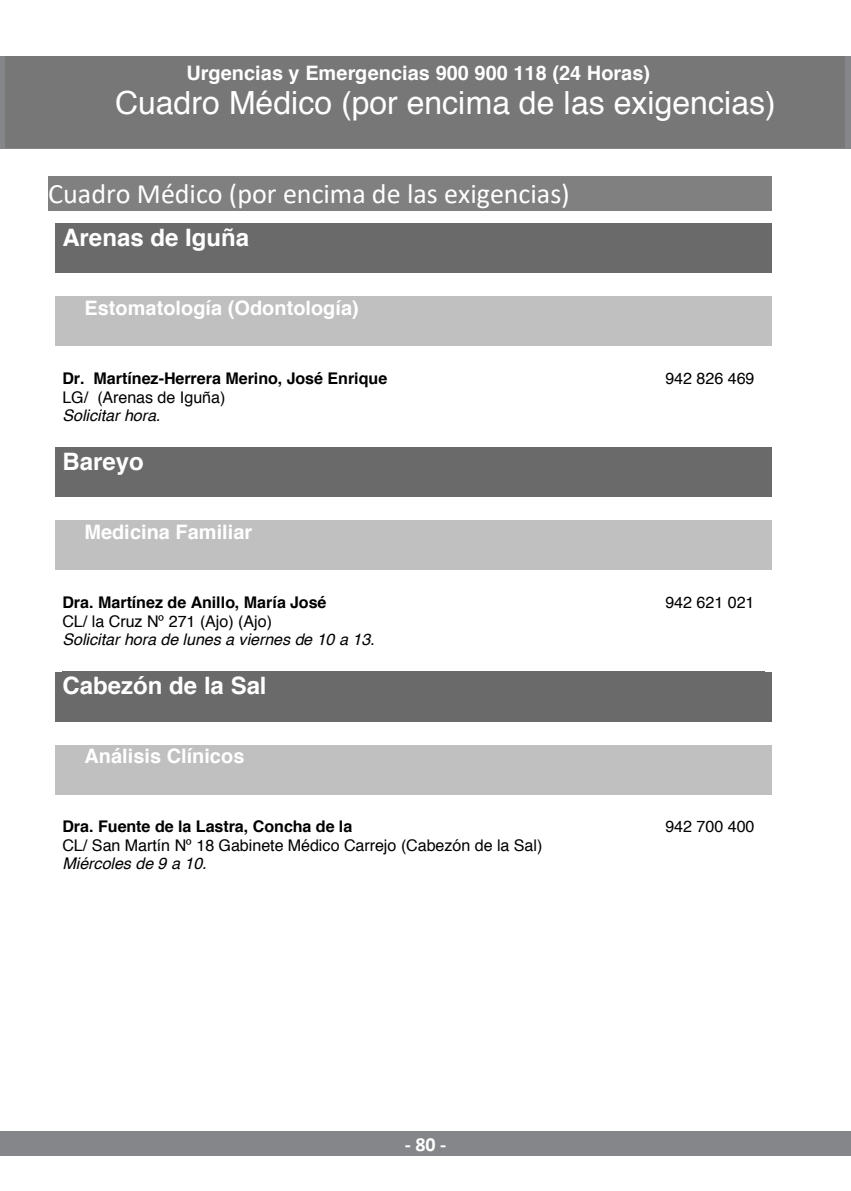
<style>
.page{position:relative;width:851px;height:1191px;background:#fff}
.page>*{position:absolute;margin:0;border:0;box-sizing:border-box;transform-origin:0 0}
.t1{font:32px "Helvetica";color:#fff}
.t2{font:28px "Calibri";color:#fefefe}
.t3{font:700 24px "Helvetica";color:#fff}
.t4{font:700 20px "Helvetica";color:#fff}
.t5{font:700 20px "Calibri";color:#fff}
.t6{font:16px "Helvetica";letter-spacing:-.005em;color:#000}
.t7{font:700 16px "Helvetica";color:#000}
.t8{font:italic 16px "Helvetica";letter-spacing:-.005em;color:#000}
</style>
<div class="page">
<svg style="left:0;top:57px;width:850px;height:92px;background:#7f8082"></svg>
<div style="left:0;top:1131px;width:850px;height:24px;background:#848689"></div>
<div style="left:48px;top:176px;width:723px;height:35px;background:#808080"></div>
<div style="left:55px;top:223px;width:717px;height:50px;background:#6a6a6a"></div>
<div style="left:55px;top:296px;width:717px;height:50px;background:#c0c0c0"></div>
<div style="left:55px;top:447px;width:717px;height:50px;background:#6a6a6a"></div>
<div style="left:55px;top:520px;width:717px;height:50px;background:#c0c0c0"></div>
<div style="left:55px;top:671px;width:717px;height:50px;background:#6a6a6a"></div>
<div style="left:55px;top:744px;width:717px;height:50px;background:#c0c0c0"></div>
<hr style="left:6px;top:57px;width:839px;height:4px;background:#777">
<div style="left:6px;top:61px;width:839px;height:23px;background:#777"></div>
<div style="left:6px;top:84px;width:839px;height:37px;background:#777"></div>
<div style="left:6px;top:121px;width:839px;height:26px;background:#777"></div>
<p class="t4" style="left:186px;top:57px;width:465px">Urgencias y Emergencias 900 900 118 (24 Horas)</p>
<h1 class="t1" style="left:115px;top:78px;width:662px">Cuadro Médico (por encima de las exigencias)</h1>
<h2 class="t2" style="left:48px;top:175px;width:523px">Cuadro Médico (por encima de las exigencias)</h2>
<h3 class="t3" style="left:62px;top:218px;width:188px">Arenas de Iguña</h3>
<h2 class="t2" style="left:387px;top:175px;width:15px">e</h2>
<p class="t4" style="left:84px;top:292px;width:276px">Estomatología (Odontología)</p>
<p class="t7" style="left:62px;top:366px;width:326px">Dr. Martínez-Herrera Merino, José Enrique</p>
<p class="t6" style="left:62px;top:385px;width:164px">LG/ (Arenas de Iguña)</p>
<p class="t8" style="left:62px;top:403px;width:99px">Solicitar hora.</p>
<h3 class="t3" style="left:62px;top:442px;width:83px">Bareyo</h3>
<p class="t4" style="left:84px;top:516px;width:169px">Medicina Familiar</p>
<p class="t7" style="left:62px;top:590px;width:266px">Dra. Martínez de Anillo, María José</p>
<p class="t6" style="left:62px;top:609px;width:211px">CL/ la Cruz Nº 271 (Ajo) (Ajo)</p>
<p class="t8" style="left:62px;top:627px;width:314px">Solicitar hora de lunes a viernes de 10 a 13.</p>
<p class="t8" style="left:204px;top:627px;width:10px">e</p>
<h3 class="t3" style="left:62px;top:666px;width:206px">Cabezón de la Sal</h3>
<p class="t4" style="left:84px;top:740px;width:162px">Análisis Clínicos</p>
<p class="t7" style="left:62px;top:814px;width:291px">Dra. Fuente de la Lastra, Concha de la</p>
<p class="t6" style="left:62px;top:833px;width:481px">CL/ San Martín Nº 18 Gabinete Médico Carrejo (Cabezón de la Sal)</p>
<p class="t8" style="left:62px;top:851px;width:146px">Miércoles de 9 a 10.</p>
<p class="t5" style="left:404px;top:1132px;width:43px">- 80 -</p>
<p class="t6" style="left:665px;top:366px;width:91px">942 826 469</p>
<p class="t6" style="left:665px;top:590px;width:91px">942 621 021</p>
<p class="t6" style="left:665px;top:814px;width:91px">942 700 400</p>
</div>
